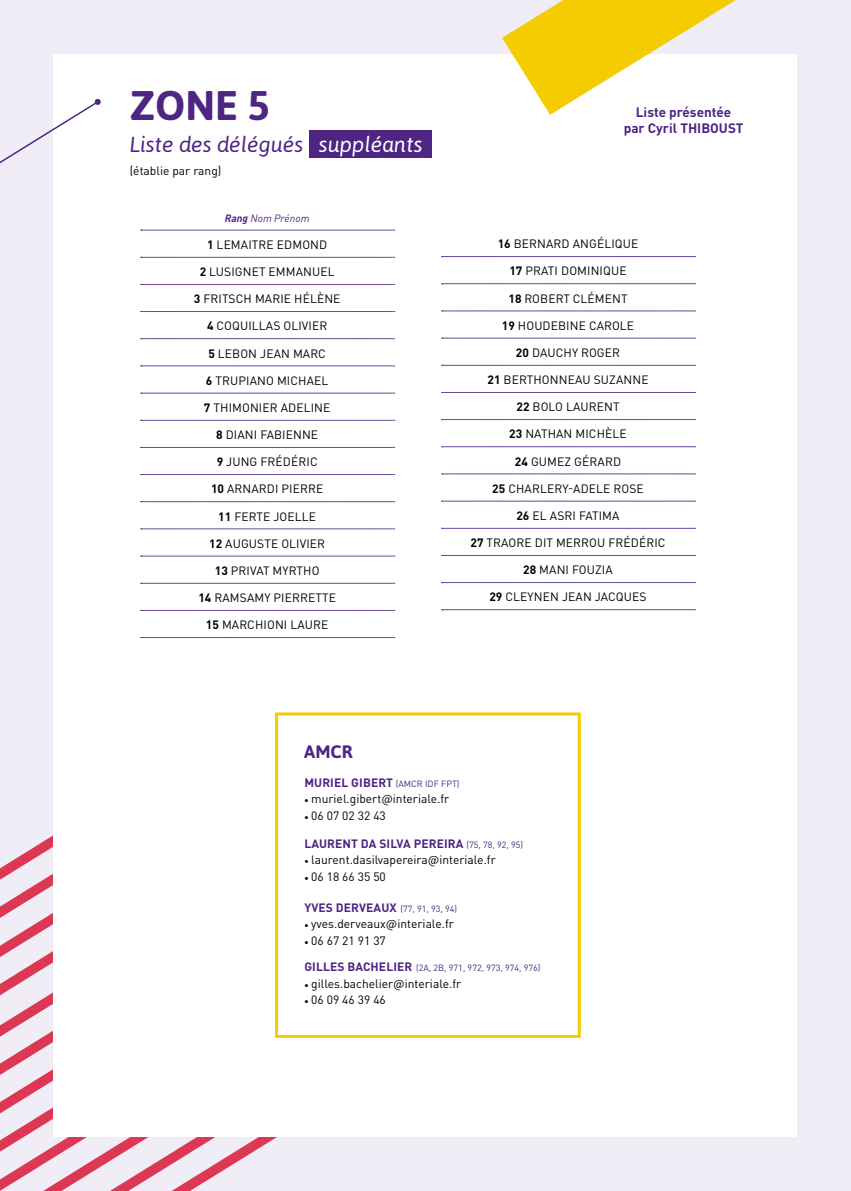
<style>
.page{position:relative;width:851px;height:1191px;background:#fff}
.page>*{position:absolute;margin:0;border:0;box-sizing:border-box;transform-origin:0 0}
.t1{font:700 41.4px "Asap";color:#4e2583}
.t2{font:italic 21.6px "Asap";color:#4e2583}
.t3{font:700 18px "Asap";color:#4e2583}
.t4{font:700 13.5px/16.2px "DIN Pro";color:#4e2583;text-align:center}
.t5{font:12px/16.5px "DIN Pro";letter-spacing:.01em;color:#000}
.t6{font:italic 10.5px "DIN Pro";color:#4e2583}
.t7{font:9px "DIN Pro";color:#4e2583}
.s1{color:#fff}
.s2{font-weight:700}
.s3{font-weight:700;color:#4e2583}
.s4{font-size:9px;color:#4e2583}
.s5{font-size:9px}
.s6{font-weight:700;font-size:9px}
.s7{font-weight:700;font-size:12px}
</style>
<div class="page">
<div style="left:0;top:0;width:850px;height:1191px;background:#f0edf7"></div>
<svg style="left:0;top:877px;width:54px;height:119px"></svg>
<svg style="left:0;top:996px;width:54px;height:38px"></svg>
<svg style="left:0;top:1034px;width:277px;height:157px"></svg>
<div style="left:54px;top:54px;width:742px;height:1083px;background:#fff"></div>
<svg style="left:502px;top:0;width:233px;height:115px"></svg>
<svg style="left:0;top:98px;width:101px;height:159px"></svg>
<div style="left:309px;top:131px;width:123px;height:27px;background:#4e2583"></div>
<svg style="left:141px;top:230px;width:253px;height:1px"></svg>
<svg style="left:141px;top:257px;width:253px;height:1px"></svg>
<svg style="left:141px;top:284px;width:253px;height:1px"></svg>
<svg style="left:141px;top:311px;width:253px;height:1px"></svg>
<svg style="left:141px;top:338px;width:253px;height:1px"></svg>
<svg style="left:141px;top:366px;width:253px;height:1px"></svg>
<svg style="left:141px;top:393px;width:253px;height:1px"></svg>
<svg style="left:141px;top:420px;width:253px;height:1px"></svg>
<svg style="left:141px;top:447px;width:253px;height:1px"></svg>
<svg style="left:141px;top:474px;width:253px;height:1px"></svg>
<svg style="left:141px;top:501px;width:253px;height:1px"></svg>
<svg style="left:141px;top:528px;width:253px;height:1px"></svg>
<svg style="left:141px;top:556px;width:253px;height:1px"></svg>
<svg style="left:141px;top:583px;width:253px;height:1px"></svg>
<svg style="left:141px;top:610px;width:253px;height:1px"></svg>
<svg style="left:141px;top:637px;width:253px;height:1px"></svg>
<svg style="left:441px;top:256px;width:254px;height:1px"></svg>
<svg style="left:441px;top:283px;width:254px;height:1px"></svg>
<svg style="left:441px;top:311px;width:254px;height:1px"></svg>
<svg style="left:441px;top:338px;width:254px;height:1px"></svg>
<svg style="left:441px;top:365px;width:254px;height:1px"></svg>
<svg style="left:441px;top:392px;width:254px;height:1px"></svg>
<svg style="left:441px;top:419px;width:254px;height:1px"></svg>
<svg style="left:441px;top:446px;width:254px;height:1px"></svg>
<svg style="left:441px;top:474px;width:254px;height:1px"></svg>
<svg style="left:441px;top:501px;width:254px;height:1px"></svg>
<svg style="left:441px;top:528px;width:254px;height:1px"></svg>
<svg style="left:441px;top:555px;width:254px;height:1px"></svg>
<svg style="left:441px;top:582px;width:254px;height:1px"></svg>
<svg style="left:441px;top:609px;width:254px;height:1px"></svg>
<div style="left:275px;top:712px;width:305px;height:326px;border:3px solid #f5cc02"></div>
<h1 class="t1" style="left:130px;top:77px;width:142px">ZONE 5</h1>
<h2 class="t2" style="left:130px;top:130px;width:294px">Liste des délégués <span class="s1">suppléants</span></h2>
<p class="t5" style="left:130px;top:161px;width:93px">(établie par rang)</p>
<p class="t6" style="left:225px;top:210px;width:86px"><span class="s2">Rang</span> Nom Prénom</p>
<p class="t5" style="left:207px;top:235px;width:122px"><span class="s2">1</span> LEMAITRE EDMOND</p>
<p class="t5" style="left:200px;top:263px;width:136px"><span class="s2">2</span> LUSIGNET EMMANUEL</p>
<p class="t5" style="left:194px;top:290px;width:148px"><span class="s2">3</span> FRITSCH MARIE HÉLÈNE</p>
<p class="t5" style="left:207px;top:317px;width:122px"><span class="s2">4</span> COQUILLAS OLIVIER</p>
<p class="t5" style="left:208px;top:344px;width:119px"><span class="s2">5</span> LEBON JEAN MARC</p>
<p class="t5" style="left:206px;top:371px;width:124px"><span class="s2">6</span> TRUPIANO MICHAEL</p>
<p class="t5" style="left:204px;top:398px;width:128px"><span class="s2">7</span> THIMONIER ADELINE</p>
<p class="t5" style="left:216px;top:426px;width:103px"><span class="s2">8</span> DIANI FABIENNE</p>
<p class="t5" style="left:217px;top:453px;width:102px"><span class="s2">9</span> JUNG FRÉDÉRIC</p>
<p class="t5" style="left:211px;top:480px;width:114px"><span class="s2">10</span> ARNARDI PIERRE</p>
<p class="t5" style="left:218px;top:507px;width:99px"><span class="s2">11</span> FERTE JOELLE</p>
<p class="t5" style="left:209px;top:534px;width:117px"><span class="s2">12</span> AUGUSTE OLIVIER</p>
<p class="t5" style="left:215px;top:561px;width:106px"><span class="s2">13</span> PRIVAT MYRTHO</p>
<p class="t5" style="left:198px;top:589px;width:139px"><span class="s2">14</span> RAMSAMY PIERRETTE</p>
<p class="t5" style="left:206px;top:616px;width:124px"><span class="s2">15</span> MARCHIONI LAURE</p>
<h3 class="t3" style="left:304px;top:739px;width:50px">AMCR</h3>
<p class="t4" style="left:623px;top:103px;width:121px">Liste présentée par Cyril THIBOUST</p>
<p class="t5" style="left:497px;top:235px;width:142px"><span class="s2">16</span> BERNARD ANGÉLIQUE</p>
<p class="t5" style="left:509px;top:262px;width:119px"><span class="s2">17</span> PRATI DOMINIQUE</p>
<p class="t5" style="left:508px;top:289px;width:121px"><span class="s2">18</span> ROBERT CLÉMENT</p>
<p class="t5" style="left:501px;top:316px;width:134px"><span class="s2">19</span> HOUDEBINE CAROLE</p>
<p class="t5" style="left:516px;top:343px;width:106px"><span class="s2">20</span> DAUCHY ROGER</p>
<p class="t5" style="left:487px;top:371px;width:162px"><span class="s2">21</span> BERTHONNEAU SUZANNE</p>
<p class="t5" style="left:516px;top:398px;width:105px"><span class="s2">22</span> BOLO LAURENT</p>
<p class="t5" style="left:509px;top:425px;width:119px"><span class="s2">23</span> NATHAN MICHÈLE</p>
<p class="t5" style="left:515px;top:452px;width:108px"><span class="s2">24</span> GUMEZ GÉRARD</p>
<p class="t5" style="left:492px;top:479px;width:153px"><span class="s2">25</span> CHARLERY-ADELE ROSE</p>
<p class="t5" style="left:516px;top:506px;width:105px"><span class="s2">26</span> EL ASRI FATIMA</p>
<p class="t5" style="left:470px;top:534px;width:196px"><span class="s2">27</span> TRAORE DIT MERROU FRÉDÉRIC</p>
<p class="t5" style="left:523px;top:561px;width:91px"><span class="s2">28</span> MANI FOUZIA</p>
<p class="t5" style="left:489px;top:588px;width:158px"><span class="s2">29</span> CLEYNEN JEAN JACQUES</p>
<p class="t5" style="left:304px;top:773px;width:157px"><span class="s3">MURIEL GIBERT</span> <span class="s4">(AMCR IDF FPT) </span><span class="s5">∙</span> muriel.gibert@interiale.fr<br><span class="s5">∙</span> 06 07 02 32 43</p>
<p class="t5" style="left:304px;top:834px;width:220px"><span class="s3">LAURENT DA SILVA PEREIRA</span> <span class="s4">(75, 78, 92, 95) </span><span class="s6">∙</span> laurent.dasilvapereira@interiale.fr<br><span class="s6">∙</span> 06 18 66 35 50</p>
<p class="t7" style="left:304px;top:901px;width:154px"><span class="s7">YVES DERVEAUX</span> (77, 91, 93, 94)</p>
<p class="t5" style="left:304px;top:914px;width:151px"><span class="s5">∙</span> yves.derveaux@interiale.fr <span class="s5">∙</span> 06 67 21 91 37</p>
<p class="t7" style="left:304px;top:961px;width:238px"><span class="s7">GILLES BACHELIER</span> (2A, 2B, 971, 972, 973, 974, 976)</p>
<p class="t5" style="left:304px;top:974px;width:158px"><span class="s5">∙</span> gilles.bachelier@interiale.fr <span class="s5">∙</span> 06 09 46 39 46</p>
</div>
